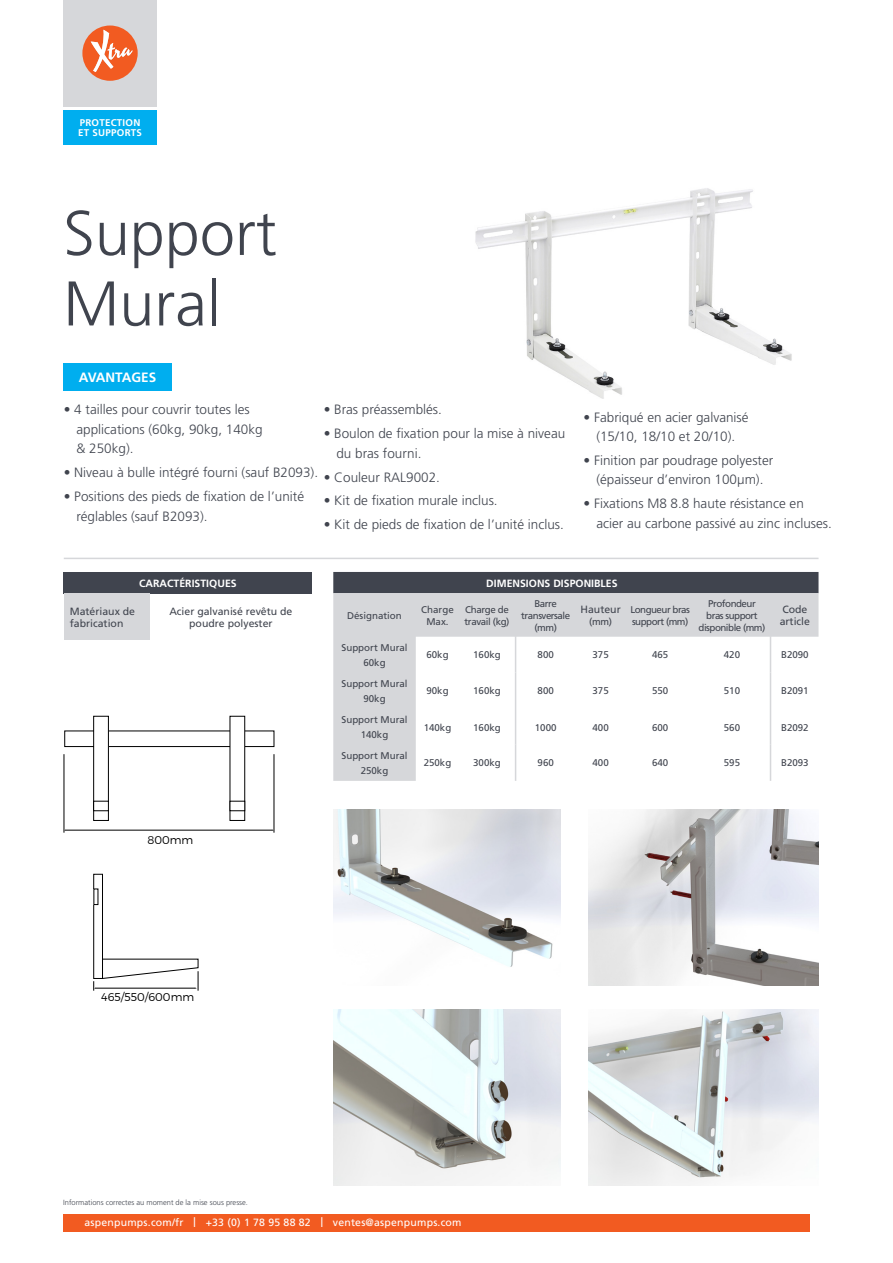
<style>
.page{position:relative;width:893px;height:1263px;background:#fff}
.page>*{position:absolute;margin:0;border:0;box-sizing:border-box;transform-origin:0 0}
.t1{font:300 63px/70.5px "Frutiger LT Pro";color:#40444e}
.t2{font:300 13.5px/19.5px "Frutiger LT Pro";color:#40444e}
.t3{font:700 13.5px "Frutiger LT Pro";color:#fff}
.t4{font:300 11.25px "Montserrat";color:#000}
.t5{font:10.5px/12px "Frutiger LT Pro";color:#40444e}
.t6{font:10.5px "Frutiger LT Pro";letter-spacing:.02em;color:#fff}
.t7{font:700 10.5px "Frutiger LT Pro";color:#fff}
.t8{font:9.75px/15px "Frutiger LT Pro";color:#40444e;text-align:center}
.t9{font:9.75px/12px "Frutiger LT Pro";letter-spacing:-.05em;color:#40444e;text-align:center}
.t10{font:700 9.75px/10.5px "Frutiger LT Pro";letter-spacing:.025em;color:#fff}
.t11{font:9.75px/12px "Frutiger LT Pro";letter-spacing:-.04em;color:#40444e}
.t12{font:300 7.5px "Frutiger LT Pro";color:#40444e}
.s1{font-size:13.2px}
</style>
<div class="page">
<div style="left:63px;top:0;width:94px;height:106px;background:#d6d7da"></div>
<svg style="left:82px;top:26px;width:56px;height:55px"></svg>
<div style="left:63px;top:111px;width:94px;height:34px;background:#00aeef"></div>
<div style="left:63px;top:1214px;width:746px;height:17px;background:#f25b21"></div>
<div style="left:63px;top:363px;width:109px;height:27px;background:#00aeef"></div>
<div style="left:64px;top:572px;width:248px;height:21px;background:#40444e"></div>
<div style="left:64px;top:593px;width:86px;height:47px;background:#d6d7da"></div>
<hr style="left:64px;top:558px;width:754px;height:1px;background:#d6d7da">
<img style="left:475px;top:188px;width:317px;height:211px">
<img style="left:333px;top:809px;width:228px;height:158px">
<img style="left:333px;top:1009px;width:228px;height:177px">
<img style="left:588px;top:809px;width:230px;height:177px">
<img style="left:588px;top:1009px;width:230px;height:177px">
<div style="left:64px;top:730px;width:210px;height:17px;border:1px solid #000"></div>
<hr style="left:66px;top:830px;width:206px;height:1px;background:#000">
<hr style="left:274px;top:754px;width:1px;height:79px;background:#000">
<div style="left:94px;top:716px;width:14px;height:104px;background:#fff"></div>
<div style="left:93px;top:716px;width:16px;height:105px;border:1px solid #000"></div>
<hr style="left:64px;top:754px;width:1px;height:79px;background:#000">
<div style="left:230px;top:716px;width:15px;height:104px;background:#fff"></div>
<div style="left:93px;top:801px;width:16px;height:10px;border:1px solid #000"></div>
<div style="left:93px;top:874px;width:10px;height:105px;border:1px solid #000"></div>
<svg style="left:93px;top:888px;width:106px;height:103px"></svg>
<div style="left:333px;top:572px;width:485px;height:21px;background:#40444e"></div>
<svg style="left:333px;top:593px;width:485px;height:188px"></svg>
<hr style="left:515px;top:593px;width:1px;height:44px;background:#d6d7da">
<hr style="left:515px;top:637px;width:1px;height:35px;background:#d6d7da">
<hr style="left:515px;top:672px;width:1px;height:37px;background:#d6d7da">
<hr style="left:515px;top:709px;width:1px;height:36px;background:#d6d7da">
<hr style="left:515px;top:745px;width:1px;height:36px;background:#d6d7da">
<hr style="left:770px;top:593px;width:1px;height:44px;background:#d6d7da">
<hr style="left:770px;top:637px;width:1px;height:35px;background:#d6d7da">
<hr style="left:770px;top:672px;width:1px;height:37px;background:#d6d7da">
<hr style="left:770px;top:709px;width:1px;height:36px;background:#d6d7da">
<hr style="left:770px;top:745px;width:1px;height:36px;background:#d6d7da">
<p class="t10" style="left:78px;top:117px;width:65px">PROTECTION<br>ET SUPPORTS</p>
<p class="t1" style="left:63px;top:198px;width:215px">Support<br>Mural</p>
<p class="t3" style="left:79px;top:369px;width:79px">AVANTAGES</p>
<p class="t2" style="left:77px;top:400px;width:188px;text-indent:-13px">• 4 tailles pour couvrir toutes les applications (60kg, 90kg, 140kg &amp; 250kg).</p>
<p class="t2" style="left:64px;top:463px;width:256px">• Niveau à bulle intégré fourni (sauf B2093).</p>
<p class="t2" style="left:77px;top:487px;width:229px;text-indent:-13px">• Positions des pieds de fixation de l’unité réglables (sauf B2093).</p>
<p class="t2" style="left:324px;top:400px;width:120px">• Bras préassemblés.</p>
<p class="t2" style="left:336px;top:424px;width:230px;text-indent:-13px">• Boulon de fixation pour la mise à niveau du bras fourni.</p>
<p class="t2" style="left:324px;top:467px;width:118px">• Couleur RAL9002.</p>
<p class="t2" style="left:324px;top:491px;width:176px">• Kit de fixation murale inclus.</p>
<p class="t2" style="left:324px;top:515px;width:242px">• Kit de pieds de fixation de l’unité inclus.</p>
<p class="t2" style="left:584px;top:407px;width:167px;text-align:center">• Fabriqué en acier galvanisé (15/10, 18/10 et 20/10).</p>
<p class="t2" style="left:584px;top:450px;width:191px;text-align:center">• Finition par poudrage polyester (épaisseur d’environ 100µm).</p>
<p class="t2" style="left:596px;top:494px;width:237px;text-indent:-13px">• Fixations M8 8.8 haute résistance en acier au carbone passivé au zinc incluses.</p>
<p class="t7" style="left:139px;top:577px;width:99px">CARACTÉRISTIQUES</p>
<p class="t5" style="left:70px;top:605px;width:67px">Matériaux de fabrication</p>
<p class="t5" style="left:169px;top:605px;width:125px;text-align:center">Acier galvanisé revêtu de poudre polyester</p>
<p class="t4" style="left:147px;top:833px;width:47px">800mm</p>
<p class="t7" style="left:486px;top:577px;width:133px">DIMENSIONS DISPONIBLES</p>
<p class="t8" style="left:347px;top:608px;width:56px">Désignation</p>
<p class="t8" style="left:421px;top:603px;width:34px;line-height:12px">Charge<br>Max.</p>
<p class="t11" style="left:464px;top:603px;width:47px">Charge de travail (kg)</p>
<p class="t9" style="left:521px;top:597px;width:50px">Barre transversale (mm)</p>
<p class="t5" style="left:580px;top:603px;width:42px">Hauteur</p>
<p class="t8" style="left:589px;top:614px;width:24px">(mm)</p>
<p class="t9" style="left:630px;top:603px;width:61px;text-align:left">Longueur bras support (mm)</p>
<p class="t9" style="left:699px;top:597px;width:68px">Profondeur bras support disponible (mm)</p>
<p class="t5" style="left:780px;top:603px;width:32px">Code article</p>
<p class="t8" style="left:341px;top:640px;width:68px">Support Mural<br>60kg</p>
<p class="t8" style="left:426px;top:647px;width:24px">60kg</p>
<p class="t8" style="left:473px;top:647px;width:29px">160kg</p>
<p class="t8" style="left:538px;top:647px;width:18px">800</p>
<p class="t8" style="left:592px;top:647px;width:18px">375</p>
<p class="t8" style="left:652px;top:647px;width:18px">465</p>
<p class="t8" style="left:724px;top:647px;width:18px">420</p>
<p class="t8" style="left:781px;top:647px;width:29px">B2090</p>
<p class="t8" style="left:341px;top:676px;width:68px">Support Mural<br>90kg</p>
<p class="t8" style="left:426px;top:683px;width:24px">90kg</p>
<p class="t8" style="left:473px;top:683px;width:29px">160kg</p>
<p class="t8" style="left:538px;top:683px;width:18px">800</p>
<p class="t8" style="left:592px;top:683px;width:18px">375</p>
<p class="t8" style="left:652px;top:683px;width:18px">550</p>
<p class="t8" style="left:724px;top:683px;width:18px">510</p>
<p class="t8" style="left:781px;top:683px;width:29px">B2091</p>
<p class="t8" style="left:341px;top:712px;width:68px">Support Mural<br>140kg</p>
<p class="t8" style="left:424px;top:720px;width:29px">140kg</p>
<p class="t8" style="left:473px;top:720px;width:29px">160kg</p>
<p class="t8" style="left:535px;top:720px;width:23px">1000</p>
<p class="t8" style="left:592px;top:720px;width:18px">400</p>
<p class="t8" style="left:652px;top:720px;width:18px">600</p>
<p class="t8" style="left:724px;top:720px;width:18px">560</p>
<p class="t8" style="left:781px;top:720px;width:29px">B2092</p>
<p class="t8" style="left:341px;top:748px;width:68px">Support Mural<br>250kg</p>
<p class="t8" style="left:424px;top:756px;width:29px">250kg</p>
<p class="t8" style="left:473px;top:756px;width:29px">300kg</p>
<p class="t8" style="left:538px;top:756px;width:18px">960</p>
<p class="t8" style="left:592px;top:756px;width:18px">400</p>
<p class="t8" style="left:652px;top:756px;width:18px">640</p>
<p class="t8" style="left:724px;top:756px;width:18px">595</p>
<p class="t8" style="left:781px;top:756px;width:29px">B2093</p>
<p class="t4" style="left:101px;top:990px;width:94px">465/550/600mm</p>
<p class="t12" style="left:63px;top:1198px;width:186px">Informations correctes au moment de la mise sous presse.</p>
<p class="t6" style="left:85px;top:1216px;width:379px">aspenpumps.com/fr <span class="s1">l</span> +33 (0) 1 78 95 88 82 <span class="s1">l</span> ventes@aspenpumps.com</p>
</div>
